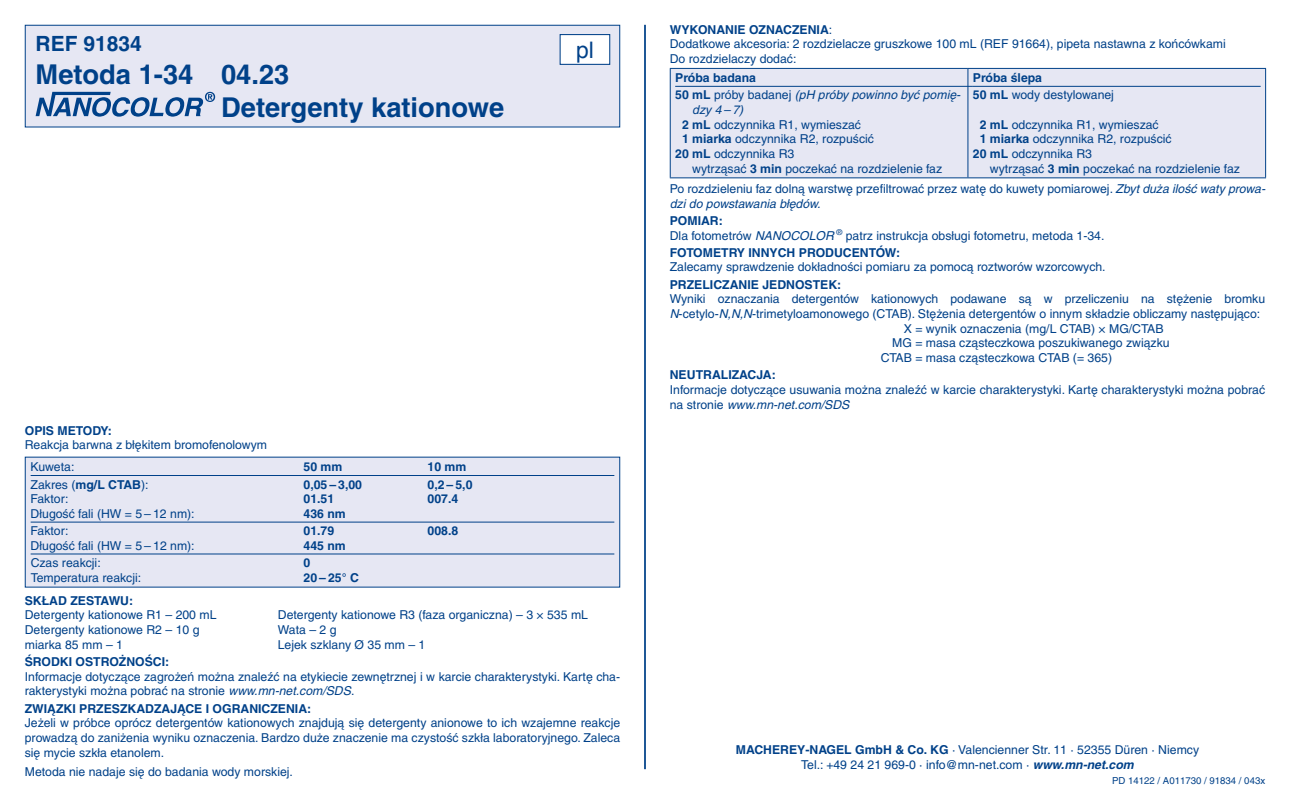
<style>
.page{position:relative;width:1290px;height:794px;background:#fff}
.page>*{position:absolute;margin:0;border:0;box-sizing:border-box;transform-origin:0 0}
.t1{font:700 27.3px/32.9px "Helvetica LT Pro";color:#004189}
.t2{font:22.75px "Helvetica";color:#004189}
.t3{font:700 21px "Helvetica LT Pro";color:#004189}
.t4{font:12.25px/14.7px "Helvetica LT Pro";color:#004189}
.t5{font:700 12.25px "Helvetica LT Pro";color:#004189}
.t6{font:italic 12.25px/17.2px "Helvetica LT Pro";color:#004189}
.t7{font:9.62px "Helvetica LT Pro";color:#004189}
.s1{font-weight:700}
.s2{font-style:italic}
.s3{font-weight:700;font-style:normal}
.s4{font-style:normal}
.s5{font-weight:700;font-style:italic}
</style>
<div class="page">
<hr style="left:644px;top:25px;width:2px;height:744px;background:#004189">
<div style="left:25px;top:25px;width:595px;height:102px;background:#e6e7f3"></div>
<svg style="left:36px;top:92px;width:179px;height:25px"></svg>
<div style="left:25px;top:25px;width:595px;height:102px;border:1px solid #004189"></div>
<div style="left:560px;top:35px;width:50px;height:29px;background:#fff"></div>
<div style="left:560px;top:34px;width:50px;height:31px;border:1px solid #004189"></div>
<div style="left:25px;top:457px;width:595px;height:130px;background:#e6e7f3"></div>
<hr style="left:31px;top:475px;width:583px;height:1px;background:#004189">
<hr style="left:31px;top:521px;width:583px;height:1px;background:#004189">
<hr style="left:31px;top:553px;width:583px;height:1px;background:#004189">
<div style="left:671px;top:69px;width:594px;height:108px;background:#e6e7f3"></div>
<hr style="left:670px;top:68px;width:298px;height:1px;background:#004189">
<hr style="left:670px;top:69px;width:1px;height:108px;background:#004189">
<hr style="left:968px;top:68px;width:298px;height:1px;background:#004189">
<hr style="left:967px;top:69px;width:1px;height:108px;background:#004189">
<hr style="left:1265px;top:69px;width:1px;height:108px;background:#004189">
<hr style="left:670px;top:177px;width:298px;height:1px;background:#004189">
<hr style="left:968px;top:177px;width:298px;height:1px;background:#004189">
<hr style="left:675px;top:86px;width:298px;height:1px;background:#004189">
<hr style="left:973px;top:86px;width:287px;height:1px;background:#004189">
<h3 class="t3" style="left:36px;top:30px;width:108px">REF 91834</h3>
<h1 class="t1" style="left:221px;top:58px;width:285px;text-indent:-185px">Metoda 1‑34 04.23<br>Detergenty kationowe</h1>
<h2 class="t2" style="left:576px;top:32px;width:19px">pl</h2>
<p class="t5" style="left:25px;top:423px;width:89px">OPIS METODY:</p>
<p class="t4" style="left:31px;top:434px;width:238px;line-height:22.1px;text-indent:-6px">Reakcja barwna z błękitem bromofenolowym<br>Kuweta:</p>
<p class="t5" style="left:303px;top:459px;width:40px">50 mm</p>
<p class="t5" style="left:427px;top:459px;width:40px">10 mm</p>
<p class="t4" style="left:31px;top:477px;width:119px">Zakres (<span class="s1">mg/L CTAB</span>):</p>
<p class="t5" style="left:303px;top:477px;width:60px">0,05 – 3,00</p>
<p class="t5" style="left:427px;top:477px;width:46px">0,2 – 5,0</p>
<p class="t4" style="left:31px;top:491px;width:39px">Faktor:</p>
<p class="t5" style="left:303px;top:491px;width:32px">01.51</p>
<p class="t5" style="left:427px;top:491px;width:32px">007.4</p>
<p class="t4" style="left:31px;top:506px;width:166px">Długość fali (HW = 5 – 12 nm):</p>
<p class="t5" style="left:303px;top:506px;width:44px">436 nm</p>
<p class="t4" style="left:31px;top:523px;width:39px">Faktor:</p>
<p class="t5" style="left:303px;top:523px;width:32px">01.79</p>
<p class="t5" style="left:428px;top:523px;width:32px">008.8</p>
<p class="t4" style="left:31px;top:538px;width:166px">Długość fali (HW = 5 – 12 nm):</p>
<p class="t5" style="left:303px;top:538px;width:44px">445 nm</p>
<p class="t4" style="left:31px;top:555px;width:72px">Czas reakcji:</p>
<p class="t5" style="left:303px;top:555px;width:8px">0</p>
<p class="t4" style="left:31px;top:570px;width:112px">Temperatura reakcji:</p>
<p class="t5" style="left:303px;top:570px;width:57px">20 – 25° C</p>
<p class="t5" style="left:25px;top:593px;width:110px">SKŁAD ZESTAWU:</p>
<p class="t4" style="left:25px;top:608px;width:193px">Detergenty kationowe R1 – 200 mL</p>
<p class="t4" style="left:278px;top:608px;width:312px">Detergenty kationowe R3 (faza organiczna) – 3 × 535 mL</p>
<p class="t4" style="left:25px;top:622px;width:176px">Detergenty kationowe R2 – 10 g</p>
<p class="t4" style="left:278px;top:622px;width:60px">Wata – 2 g</p>
<p class="t4" style="left:25px;top:637px;width:100px">miarka 85 mm – 1</p>
<p class="t4" style="left:278px;top:637px;width:149px">Lejek szklany Ø 35 mm – 1</p>
<p class="t5" style="left:25px;top:654px;width:146px">ŚRODKI OSTROŻNOŚCI:</p>
<p class="t4" style="left:25px;top:669px;width:597px">Informacje dotyczące zagrożeń można znaleźć na etykiecie zewnętrznej i w karcie charakterystyki. Kartę cha‑ rakterystyki można pobrać na stronie <span class="s2">www.mn-net.com/SDS</span>.</p>
<p class="t5" style="left:25px;top:701px;width:288px">ZWIĄZKI PRZESZKADZAJĄCE I OGRANICZENIA:</p>
<p class="t4" style="left:25px;top:715px;width:597px;text-align:justify">Jeżeli w próbce oprócz detergentów kationowych znajdują się detergenty anionowe to ich wzajemne reakcje prowadzą do zaniżenia wyniku oznaczenia. Bardzo duże znaczenie ma czystość szkła laboratoryjnego. Zaleca się mycie szkła etanolem.</p>
<p class="t4" style="left:25px;top:764px;width:270px">Metoda nie nadaje się do badania wody morskiej.</p>
<p class="t4" style="left:670px;top:22px;width:557px"><span class="s1">WYKONANIE OZNACZENIA</span>:<br>Dodatkowe akcesoria: 2 rozdzielacze gruszkowe 100 mL (REF 91664), pipeta nastawna z końcówkami<br>Do rozdzielaczy dodać:</p>
<p class="t6" style="left:675px;top:69px;width:287px"><span class="s3">Próba badana<br>50 mL</span> <span class="s4">próby badanej</span> (pH próby powinno być pomię-</p>
<p class="t6" style="left:692px;top:101px;width:53px">dzy 4 – 7)</p>
<p class="t4" style="left:682px;top:117px;width:181px"><span class="s1">2 mL</span> odczynnika R1, wymieszać</p>
<p class="t4" style="left:682px;top:132px;width:193px"><span class="s1">1 miarka</span> odczynnika R2, rozpuścić</p>
<p class="t4" style="left:675px;top:146px;width:121px"><span class="s1">20 mL</span> odczynnika R3</p>
<p class="t4" style="left:692px;top:161px;width:251px">wytrząsać <span class="s1">3 min</span> poczekać na rozdzielenie faz</p>
<p class="t4" style="left:973px;top:69px;width:143px;line-height:17.2px"><span class="s1">Próba ślepa<br>50 mL</span> wody destylowanej</p>
<p class="t4" style="left:980px;top:117px;width:181px"><span class="s1">2 mL</span> odczynnika R1, wymieszać</p>
<p class="t4" style="left:980px;top:132px;width:193px"><span class="s1">1 miarka</span> odczynnika R2, rozpuścić</p>
<p class="t4" style="left:973px;top:146px;width:121px"><span class="s1">20 mL</span> odczynnika R3</p>
<p class="t4" style="left:990px;top:161px;width:251px">wytrząsać <span class="s1">3 min</span> poczekać na rozdzielenie faz</p>
<p class="t4" style="left:670px;top:181px;width:597px">Po rozdzieleniu faz dolną warstwę przefiltrować przez watę do kuwety pomiarowej. <span class="s2">Zbyt duża ilość waty prowa&shy;dzi do powstawania błędów.</span></p>
<p class="t4" style="left:670px;top:213px;width:436px"><span class="s1">POMIAR:<br></span>Dla fotometrów <span class="s2">NANOCOLOR</span> <sup>®</sup> patrz instrukcja obsługi fotometru, metoda 1‑34.</p>
<p class="t5" style="left:670px;top:245px;width:232px">FOTOMETRY INNYCH PRODUCENTÓW:</p>
<p class="t4" style="left:670px;top:260px;width:437px">Zalecamy sprawdzenie dokładności pomiaru za pomocą roztworów wzorcowych.</p>
<p class="t5" style="left:670px;top:277px;width:173px">PRZELICZANIE JEDNOSTEK:</p>
<p class="t4" style="left:670px;top:292px;width:597px">Wyniki oznaczania detergentów kationowych podawane są w przeliczeniu na stężenie bromku</p>
<p class="t4" style="left:670px;top:306px;width:592px"><span class="s2">N</span>-cetylo-<span class="s2">N,N,N</span>-trimetyloamonowego (CTAB). Stężenia detergentów o innym składzie obliczamy następująco:</p>
<p class="t4" style="left:904px;top:321px;width:261px">X = wynik oznaczenia (mg/L CTAB) × MG/CTAB</p>
<p class="t4" style="left:892px;top:336px;width:279px">MG = masa cząsteczkowa poszukiwanego związku</p>
<p class="t4" style="left:881px;top:350px;width:233px">CTAB = masa cząsteczkowa CTAB (= 365)</p>
<p class="t5" style="left:670px;top:367px;width:108px">NEUTRALIZACJA:</p>
<p class="t4" style="left:670px;top:382px;width:597px">Informacje dotyczące usuwania można znaleźć w karcie charakterystyki. Kartę charakterystyki można pobrać na stronie <span class="s2">www.mn-net.com/SDS</span></p>
<p class="t4" style="left:736px;top:743px;width:465px;text-align:center"><span class="s1">MACHEREY‑NAGEL GmbH &amp; Co. KG</span> · Valencienner Str. 11 · 52355 Düren · Niemcy<br>Tel.: +49 24 21 969‑0 · info@mn-net.com · <span class="s5">www.mn-net.com</span></p>
<p class="t7" style="left:1112px;top:774px;width:155px">PD 14122 / A011730 / 91834 / 043x</p>
</div>
